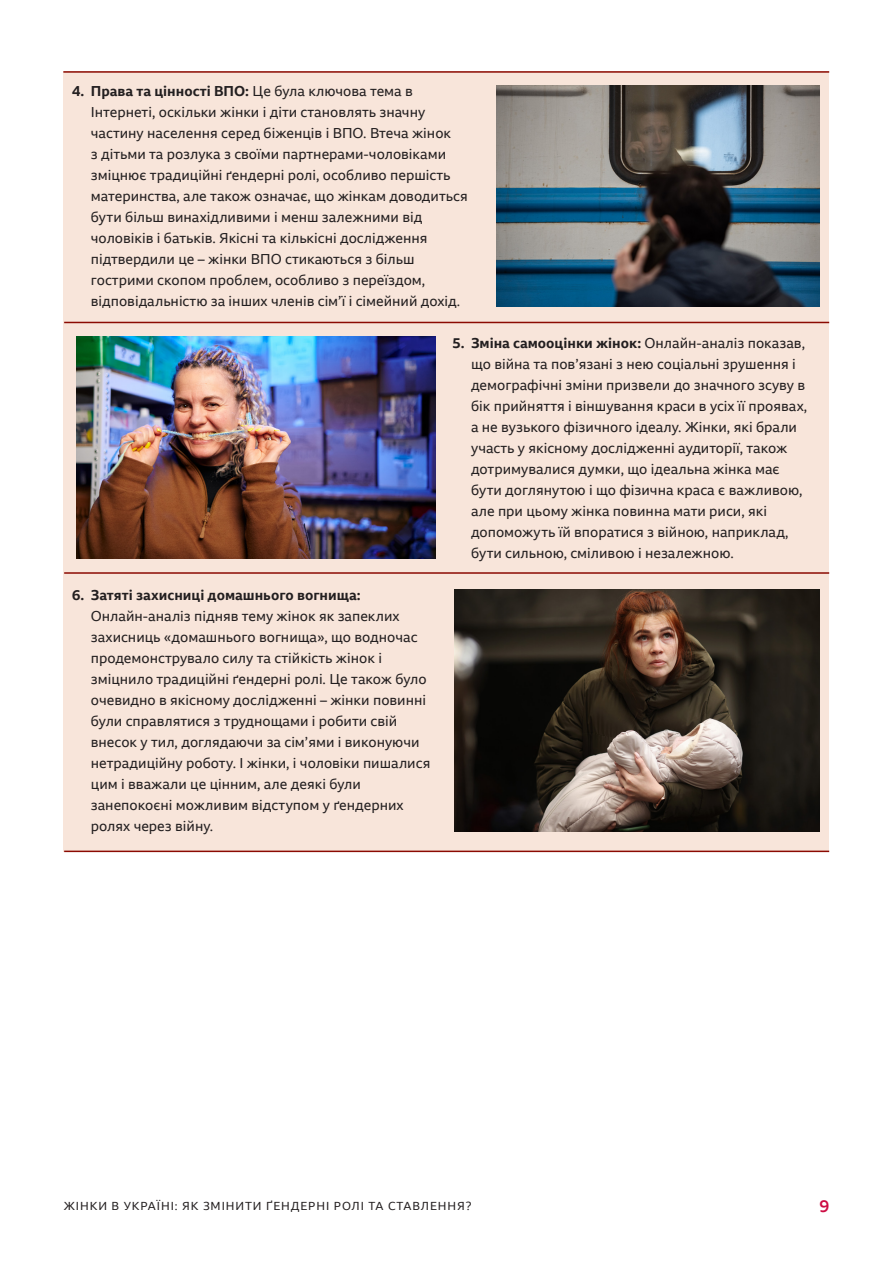
<style>
.page{position:relative;width:893px;height:1263px;background:#fff}
.page>*{position:absolute;margin:0;border:0;box-sizing:border-box;transform-origin:0 0}
.t1{font:500 16.5px "BBC Reith Sans";color:#cd0c43}
.t2{font:13.8px/21px "BBC Reith Sans";color:#231f20}
.t3{font:11.25px "BBC Reith Sans";letter-spacing:.08em;color:#231f20}
.s1{font-weight:700}
</style>
<div class="page">
<div style="left:63px;top:71px;width:766px;height:780px;background:#f8e5da"></div>
<img style="left:497px;top:85px;width:323px;height:221px">
<img style="left:454px;top:589px;width:366px;height:242px">
<hr style="left:63px;top:71px;width:766px;height:2px;background:#8b0a02">
<hr style="left:64px;top:322px;width:765px;height:1px;background:#8b0a02">
<hr style="left:64px;top:572px;width:765px;height:2px;background:#8b0a02">
<hr style="left:64px;top:850px;width:765px;height:2px;background:#8b0a02">
<img style="left:77px;top:337px;width:358px;height:221px">
<p class="t2" style="left:91px;top:80px;width:379px;text-indent:-19px"><span class="s1">4. Права та цінності ВПО:</span> Це була ключова тема в Інтернеті, оскільки жінки і діти становлять значну частину населення серед біженців і ВПО. Втеча жінок<br>з дітьми та розлука з своїми партнерами-чоловіками зміцнює традиційні ґендерні ролі, особливо першість материнства, але також означає, що жінкам доводиться бути більш винахідливими і менш залежними від чоловіків і батьків. Якісні та кількісні дослідження підтвердили це – жінки ВПО стикаються з більш гострими скопом проблем, особливо з переїздом, відповідальністю за інших членів сім’ї і сімейний дохід.</p>
<p class="t2" style="left:471px;top:332px;width:338px;text-indent:-19px"><span class="s1">5. Зміна самооцінки жінок:</span> Онлайн-аналіз показав, що війна та пов’язані з нею соціальні зрушення і демографічні зміни призвели до значного зсуву в бік прийняття і віншування краси в усіх її проявах, а не вузького фізичного ідеалу. Жінки, які брали участь у якісному дослідженні аудиторії, також дотримувалися думки, що ідеальна жінка має бути доглянутою і що фізична краса є важливою, але при цьому жінка повинна мати риси, які допоможуть їй впоратися з війною, наприклад, бути сильною, сміливою і незалежною.</p>
<p class="t2" style="left:91px;top:584px;width:341px;text-indent:-19px"><span class="s1">6. Затяті захисниці домашнього вогнища:<br></span>Онлайн-аналіз підняв тему жінок як запеклих захисниць «домашнього вогнища», що водночас продемонструвало силу та стійкість жінок і зміцнило традиційні ґендерні ролі. Це також було очевидно в якісному дослідженні – жінки повинні були справлятися з труднощами і робити свій внесок у тил, доглядаючи за сім’ями і виконуючи нетрадиційну роботу. І жінки, і чоловіки пишалися цим і вважали це цінним, але деякі були занепокоєні можливим відступом у ґендерних ролях через війну.</p>
<p class="t3" style="left:64px;top:1199px;width:409px">ЖІНКИ В УКРАЇНІ: ЯК ЗМІНИТИ ҐЕНДЕРНІ РОЛІ ТА СТАВЛЕННЯ?</p>
<p class="t1" style="left:819px;top:1196px;width:11px">9</p>
</div>
